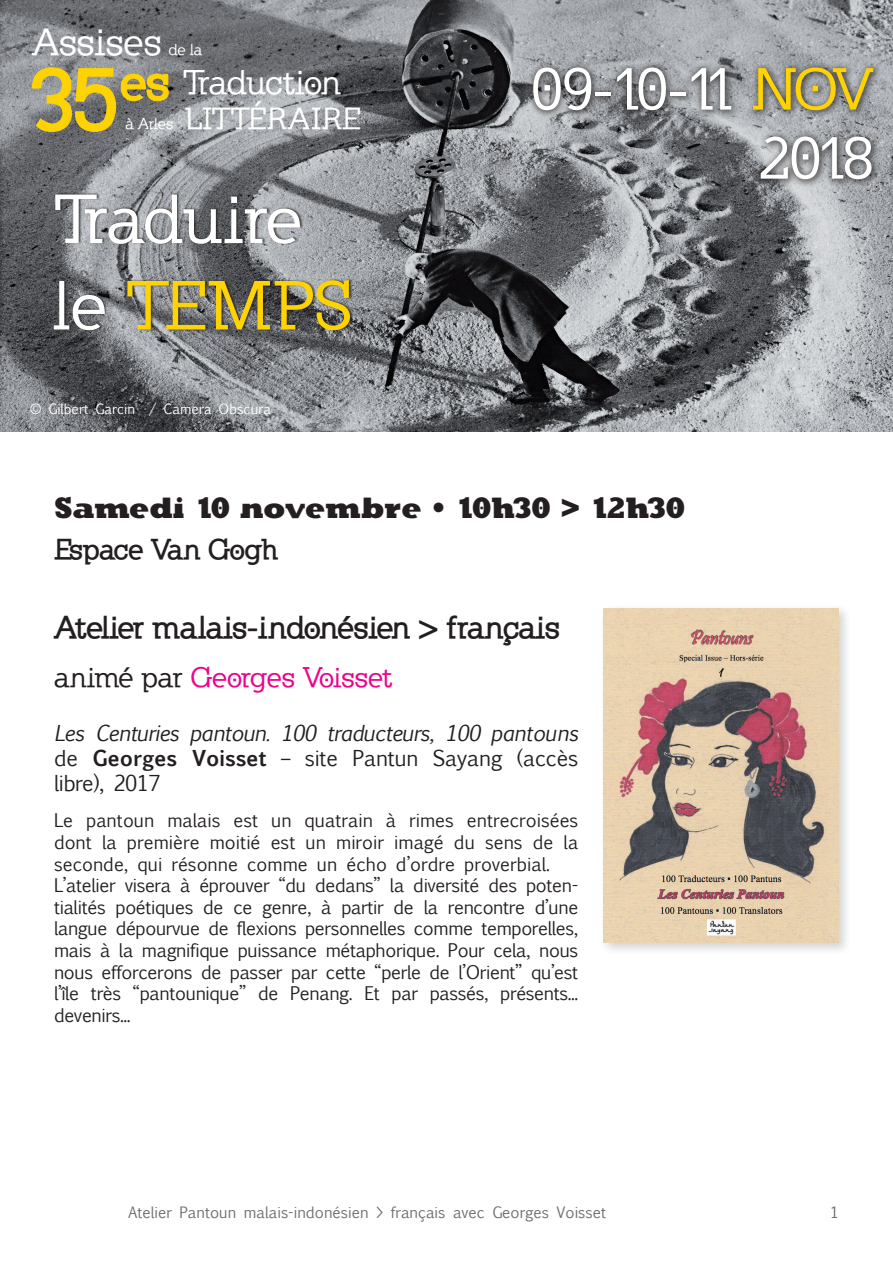
<style>
.page{position:relative;width:893px;height:1263px;background:#fff}
.page>*{position:absolute;margin:0;border:0;box-sizing:border-box;transform-origin:0 0}
.t1{font:700 89.25px "Klein Slabserif";color:#fed304}
.t2{font:500 72px/86.4px "Klein Slabserif";letter-spacing:-.01em;color:#fff}
.t3{font:500 61.5px/69px "Klein Slabserif";letter-spacing:-.07em;color:#fff;text-align:right}
.t4{font:500 40.05px "Klein Slabserif";color:#fff}
.t5{font:500 36.15px "Klein Slabserif";letter-spacing:-.025em;color:#fff}
.t6{font:700 33px "Klein Slabserif";color:#231f20}
.t7{font:500 32.25px "Klein Slabserif";color:#fff}
.t8{font:30px "Klein Slabserif Blax X";color:#231f20}
.t9{font:500 30px "Klein Slabserif";color:#ed028c}
.t10{font:700 30px "Klein Slabserif";color:#231f20}
.t11{font:italic 21px/25.2px "Euphemia UCAS";letter-spacing:-.03em;color:#231f20;text-align:justify}
.t12{font:18px/21.6px "Euphemia UCAS";letter-spacing:-.02em;color:#231f20}
.t13{font:500 16.5px "Klein Slabserif";color:#fff}
.t14{font:15px "Euphemia UCAS";color:#6c6d70}
.t15{font:13.5px "Euphemia UCAS";color:#fff}
.s1{color:#fed304}
.s2{color:#231f20}
.s3{font-style:normal}
.s4{font-weight:700;font-style:normal}
</style>
<div class="page">
<img style="left:0;top:0;width:893px;height:432px">
<svg style="left:32px;top:67px;width:137px;height:76px;background:#858376"></svg>
<div style="left:54px;top:193px;width:300px;height:139px;background:#231f20;opacity:.7"></div>
<div style="left:526px;top:61px;width:357px;height:128px;background:#231f20;opacity:.75"></div>
<div style="left:599px;top:604px;width:253px;height:351px;background:#231f20;opacity:.2"></div>
<img style="left:603px;top:608px;width:236px;height:334px">
<h3 class="t4" style="left:32px;top:19px;width:131px">Assises</h3>
<p class="t13" style="left:169px;top:40px;width:35px">de la</p>
<h1 class="t1" style="left:30px;top:48px;width:141px">35<sup>es</sup></h1>
<p class="t13" style="left:125px;top:114px;width:50px">à Arles</p>
<h3 class="t5" style="left:183px;top:61px;width:160px">Traduction</h3>
<h3 class="t7" style="left:185px;top:100px;width:178px">LITTÉRAIRE</h3>
<h2 class="t2" style="left:54px;top:176px;width:301px">Traduire le <span class="s1">TEMPS</span></h2>
<p class="t15" style="left:30px;top:400px;width:243px">© Gilbert Garcin / Camera Obscura</p>
<h3 class="t3" style="left:531px;top:54px;width:344px">09-10-11 <span class="s1">NOV<br></span>2018</h3>
<h3 class="t8" style="left:54px;top:489px;width:633px">Samedi 10 novembre • 10h30 &gt; 12h30</h3>
<h3 class="t10" style="left:54px;top:531px;width:226px">Espace Van Gogh</h3>
<h3 class="t6" style="left:54px;top:608px;width:507px">Atelier malais-indonésien &gt; français</h3>
<h3 class="t9" style="left:54px;top:660px;width:340px"><span class="s2">animé par</span> Georges Voisset</h3>
<p class="t11" style="left:54px;top:720px;width:526px">Les Centuries pantoun. 100 traducteurs, 100 pantouns <span class="s3">de</span> <span class="s4">Georges Voisset</span> <span class="s3">– site Pantun Sayang (accès libre), 2017</span></p>
<p class="t12" style="left:54px;top:810px;width:526px">Le pantoun malais est un quatrain à rimes entrecroisées dont la première moitié est un miroir imagé du sens de la seconde, qui résonne comme un écho d’ordre proverbial.<br>L’atelier visera à éprouver “du dedans” la diversité des poten&shy;tialités poétiques de ce genre, à partir de la rencontre d’une langue dépourvue de flexions personnelles comme temporelles, mais à la magnifique puissance métaphorique. Pour cela, nous nous efforcerons de passer par cette “perle de l’Orient” qu’est l’île très “pantounique” de Penang. Et par passés, présents... devenirs...</p>
<p class="t14" style="left:128px;top:1202px;width:480px">Atelier Pantoun malais-indonésien &gt; français avec Georges Voisset</p>
<p class="t14" style="left:830px;top:1202px;width:10px">1</p>
</div>
